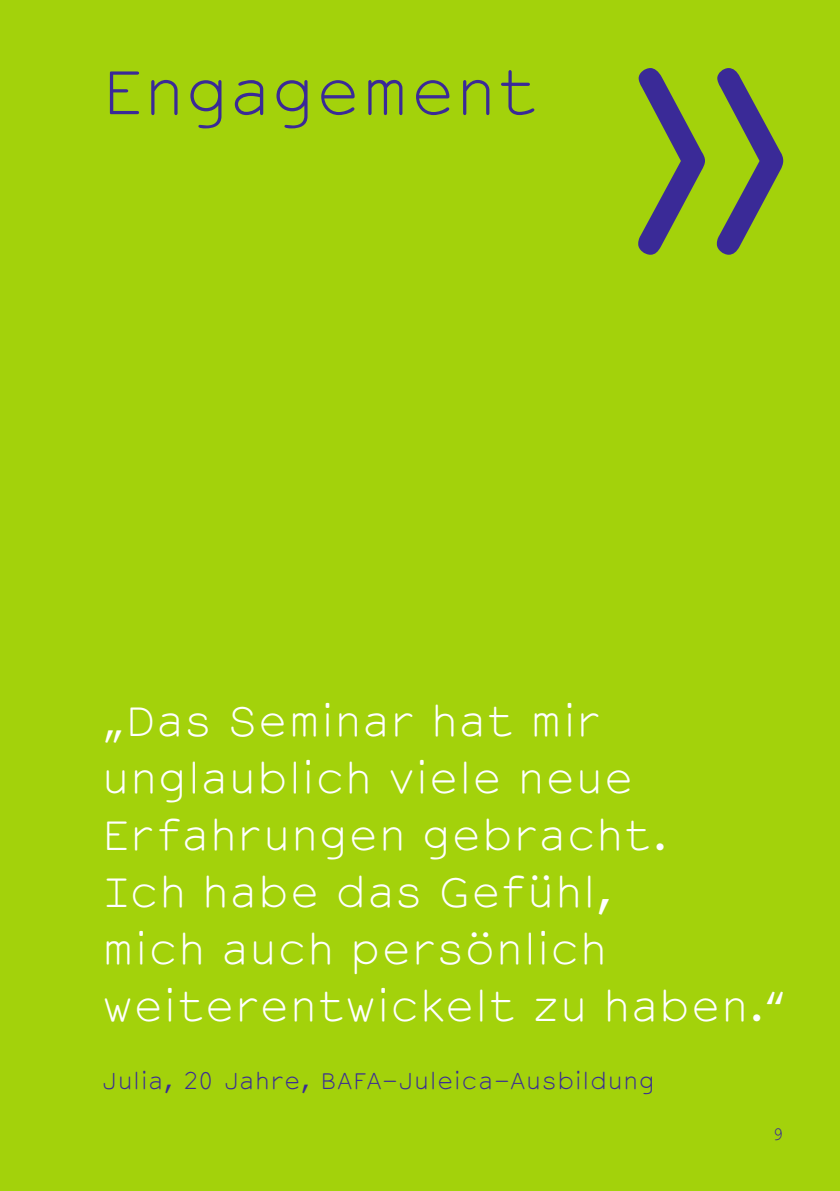
<style>
.page{position:relative;width:840px;height:1191px;background:#fff}
.page>*{position:absolute;margin:0;border:0;box-sizing:border-box;transform-origin:0 0}
.t1{font:300 60px "Courier Sans";letter-spacing:.02em;color:#3a2a97}
.t2{font:300 40px/57px "Courier Sans";letter-spacing:.02em;color:#fff}
.t3{font:300 22px "Courier Sans";letter-spacing:.025em;color:#3a2a97}
.t4{font:300 15px "Courier Sans";color:#3a2a97}
</style>
<div class="page">
<div style="left:0;top:0;width:839px;height:1191px;background:#a3d20b"></div>
<svg style="left:638px;top:68px;width:144px;height:187px"></svg>
<h1 class="t1" style="left:102px;top:48px;width:437px">Engagement</h1>
<p class="t2" style="left:102px;top:692px;width:685px">„Das Seminar hat mir unglaublich viele neue<br>Erfahrungen gebracht.<br>Ich habe das Gefühl,<br>mich auch persönlich weiterentwickelt zu haben.“</p>
<p class="t3" style="left:102px;top:1064px;width:554px">Julia, 20 Jahre, BAFA-Juleica-Ausbildung</p>
<p class="t4" style="left:772px;top:1123px;width:11px">9</p>
</div>
